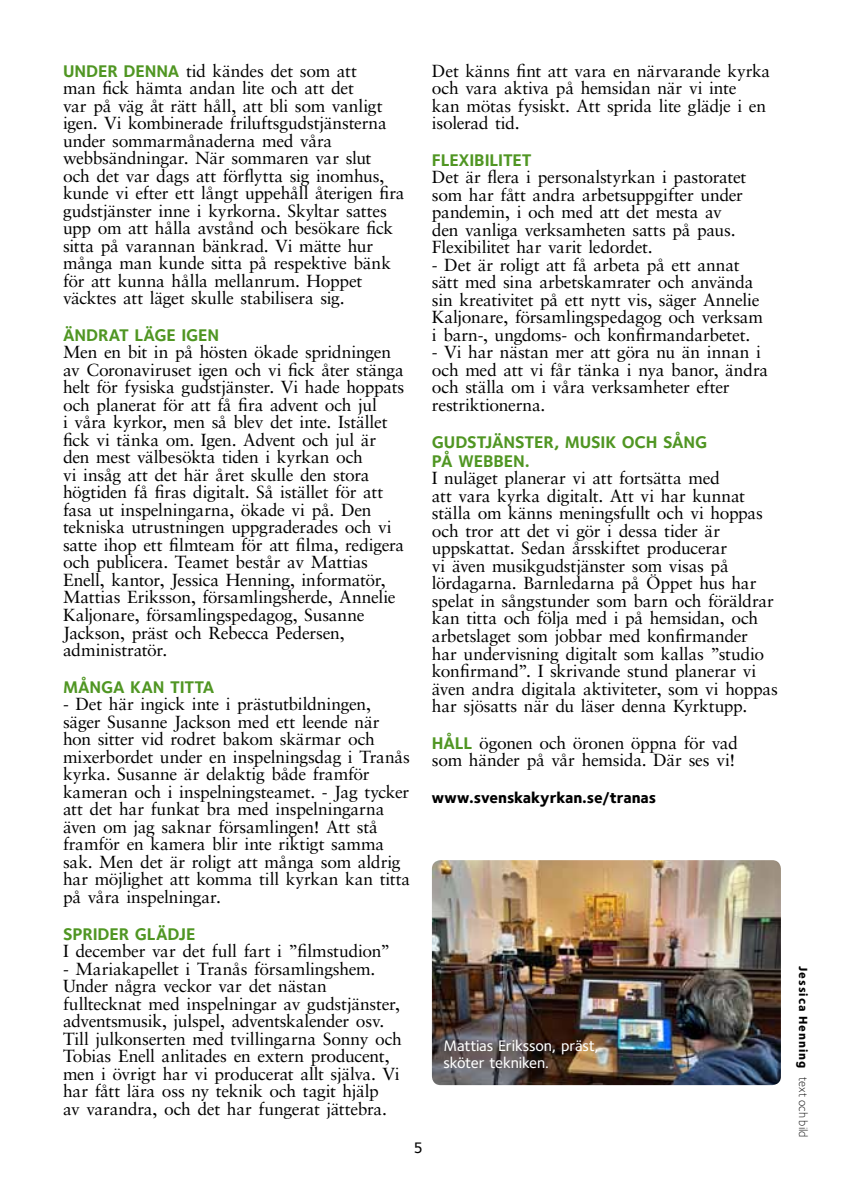
<style>
.page{position:relative;width:844px;height:1191px;background:#fff}
.page>*{position:absolute;margin:0;border:0;box-sizing:border-box;transform-origin:0 0}
.t1{font:17.5px/17.5px "Sabon";letter-spacing:-.015em;color:#000}
.t2{font:17.5px/19.2px "Foundry Sterling Bold Expert";letter-spacing:-.01em;color:#509623}
.t3{font:500 15.75px/17.5px "Foundry Sterling";letter-spacing:-.01em;color:#fff}
.t4{font:800 15.75px "Foundry Sterling";letter-spacing:-.005em;color:#000}
.t5{font:500 15.75px "Foundry Sterling";color:#000}
.t6{font:800 12.25px "Foundry Sterling";letter-spacing:.085em;color:#000}
.s1{font-family:"Foundry Sterling Bold Expert";color:#509623}
.s2{font-weight:300}
</style>
<div class="page">
<img style="left:432px;top:860px;width:348px;height:225px">
<p class="t1" style="left:63px;top:61px;width:343px"><span class="s1">UN DER DENNA</span> tid kändes det som att<br>man fick hämta andan lite och att det<br>var på väg åt rätt håll, att bli som vanligt igen. Vi kombinerade friluftsgudstjänsterna under sommarmånaderna med våra webbsändningar. När sommaren var slut<br>och det var dags att förflytta sig inomhus, kunde vi efter ett långt uppehåll återigen fira gudstjänster inne i kyrkorna. Skyltar sattes upp om att hålla avstånd och besökare fick sitta på varannan bänkrad. Vi mätte hur många man kunde sitta på respektive bänk för att kunna hålla mellanrum. Hoppet väcktes att läget skulle stabilisera sig.</p>
<p class="t2" style="left:63px;top:325px;width:155px">ÄNDRAT LÄGE IGEN</p>
<p class="t1" style="left:63px;top:343px;width:342px">Men en bit in på hösten ökade spridningen av Coronaviruset igen och vi fick åter stänga helt för fysiska gudstjänster. Vi hade hoppats och planerat för att få fira advent och jul<br>i våra kyrkor, men så blev det inte. Istället fick vi tänka om. Igen. Advent och jul är den mest välbesökta tiden i kyrkan och<br>vi insåg att det här året skulle den stora högtiden få firas digitalt. Så istället för att fasa ut inspelningarna, ökade vi på. Den tekniska utrustningen uppgraderades och vi satte ihop ett filmteam för att filma, redigera och publicera. Teamet består av Mattias Enell, kantor, Jessica Henning, informatör, Mattias Eriksson, församlingsherde, Annelie Kaljonare, församlingspedagog, Susanne Jackson, präst och Rebecca Pedersen, administratör.</p>
<p class="t2" style="left:63px;top:677px;width:153px">MÅNGA KAN TITTA</p>
<p class="t1" style="left:63px;top:695px;width:349px">- Det här ingick inte i prästutbildningen, säger Susanne Jackson med ett leende när hon sitter vid rodret bakom skärmar och mixerbordet under en inspelningsdag i Tranås kyrka. Susanne är delaktig både framför kameran och i inspelningsteamet. - Jag tycker att det har funkat bra med inspelningarna även om jag saknar församlingen! Att stå framför en kamera blir inte riktigt samma sak. Men det är roligt att många som aldrig har möjlighet att komma till kyrkan kan titta på våra inspelningar.</p>
<p class="t2" style="left:63px;top:923px;width:134px">SPRIDER GLÄDJE</p>
<p class="t1" style="left:63px;top:942px;width:328px">I december var det full fart i ”filmstudion”</p>
<p class="t1" style="left:63px;top:959px;width:340px">- Mariakapellet i Tranås församlingshem.<br>Under några veckor var det nästan fulltecknat med inspelningar av gudstjänster, adventsmusik, julspel, adventskalender osv.<br>Till julkonserten med tvillingarna Sonny och Tobias Enell anlitades en extern producent, men i övrigt har vi producerat allt själva. Vi har fått lära oss ny teknik och tagit hjälp<br>av varandra, och det har fungerat jättebra.</p>
<p class="t6" style="left:811px;top:966px;width:173px;rotate:90deg">Jessica Henning <span class="s2">text och bild</span></p>
<p class="t1" style="left:432px;top:61px;width:340px">Det känns fint att vara en närvarande kyrka och vara aktiva på hemsidan när vi inte<br>kan mötas fysiskt. Att sprida lite glädje i en isolerad tid.</p>
<p class="t2" style="left:432px;top:150px;width:101px">FLEXIBILITET</p>
<p class="t1" style="left:432px;top:168px;width:316px">Det är flera i personalstyrkan i pastoratet som har fått andra arbetsuppgifter under pandemin, i och med att det mesta av den vanliga verksamheten satts på paus.<br>Flexibilitet har varit ledordet.</p>
<p class="t1" style="left:432px;top:256px;width:333px">- Det är roligt att få arbeta på ett annat sätt med sina arbetskamrater och använda sin kreativitet på ett nytt vis, säger Annelie Kaljonare, församlingspedagog och verksam i barn-, ungdoms- och konfirmandarbetet.</p>
<p class="t1" style="left:432px;top:343px;width:337px">- Vi har nästan mer att göra nu än innan i och med att vi får tänka i nya banor, ändra och ställa om i våra verksamheter efter restriktionerna.</p>
<p class="t2" style="left:432px;top:432px;width:72px">GUDSTJÄNS</p>
<p class="t2" style="left:432px;top:432px;width:277px;text-indent:93px">TER, MUSIK OCH SÅNG<br>PÅ WEBBEN.</p>
<p class="t1" style="left:432px;top:469px;width:347px">I nuläget planerar vi att fortsätta med<br>att vara kyrka digitalt. Att vi har kunnat ställa om känns meningsfullt och vi hoppas och tror att det vi gör i dessa tider är uppskattat. Sedan årsskiftet producerar<br>vi även musikgudstjänster som visas på lördagarna. Barnledarna på Öppet hus har spelat in sångstunder som barn och föräldrar kan titta och följa med i på hemsidan, och arbetslaget som jobbar med konfirmander<br>har undervisning digitalt som kallas ”studio konfirmand”. I skrivande stund planerar vi även andra digitala aktiviteter, som vi hoppas har sjösatts när du läser denna Kyrktupp.</p>
<p class="t1" style="left:432px;top:733px;width:307px"><span class="s1">H ÅLL</span> ögonen och öronen öppna för vad som händer på vår hemsida. Där ses vi!</p>
<p class="t4" style="left:432px;top:786px;width:226px">www.svenskakyrkan.se/tranas</p>
<p class="t3" style="left:443px;top:1036px;width:157px">Mattias Eriksson, präst, sköter tekniken.</p>
<p class="t5" style="left:413px;top:1137px;width:11px">5</p>
</div>
